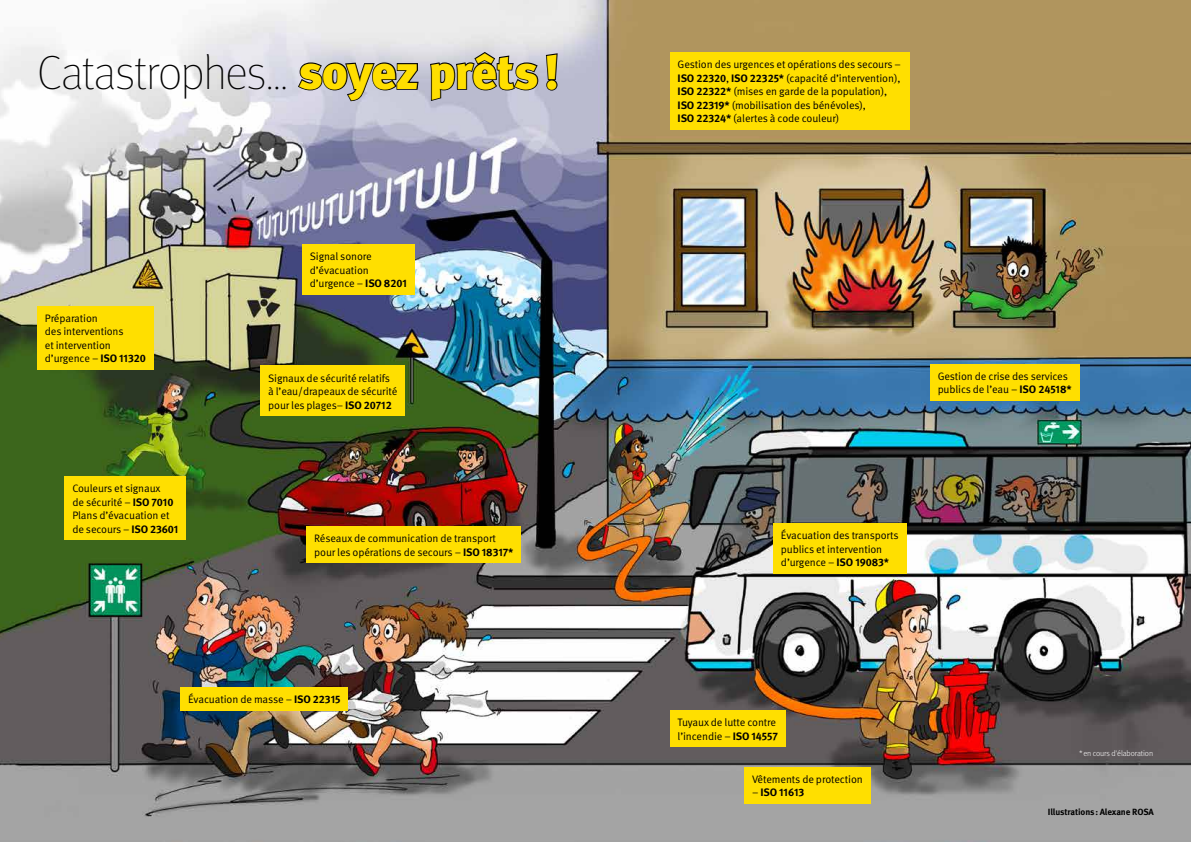
<style>
.page{position:relative;width:1191px;height:842px;background:#fff}
.page>*{position:absolute;margin:0;border:0;box-sizing:border-box;transform-origin:0 0}
.t1{font:100 48px "Meta Pro";letter-spacing:-.02em;color:#000}
.t2{font:10.8px/13.5px "Meta Pro Norm";letter-spacing:-.01em;color:#000}
.t3{font:700 10.8px "Meta Pro";letter-spacing:-.01em;color:#000}
.t4{font:700 9px "Meta Pro";letter-spacing:-.015em;color:#000}
.t5{font:300 8px "Meta Pro";letter-spacing:-.01em;color:#fff}
.s1{font-weight:900;color:#ffdf00}
.s2{font-family:"Meta Pro";font-weight:700}
.s3{font-family:"Meta Pro Norm";font-weight:400}
</style>
<div class="page">
<img style="left:0;top:0;width:1191px;height:842px">
<div style="left:670px;top:53px;width:239px;height:77px;background:#ffdf00"></div>
<div style="left:181px;top:687px;width:167px;height:23px;background:#ffdf00"></div>
<div style="left:65px;top:476px;width:121px;height:64px;background:#ffdf00"></div>
<div style="left:260px;top:366px;width:145px;height:50px;background:#ffdf00"></div>
<div style="left:773px;top:524px;width:134px;height:50px;background:#ffdf00"></div>
<div style="left:306px;top:526px;width:215px;height:37px;background:#ffdf00"></div>
<div style="left:670px;top:710px;width:115px;height:37px;background:#ffdf00"></div>
<div style="left:744px;top:767px;width:127px;height:37px;background:#ffdf00"></div>
<div style="left:302px;top:245px;width:112px;height:50px;background:#ffdf00"></div>
<div style="left:37px;top:306px;width:117px;height:64px;background:#ffdf00"></div>
<div style="left:930px;top:364px;width:149px;height:37px;background:#ffdf00"></div>
<svg style="left:297px;top:61px;width:122px;height:50px;background:#a4a5b2"></svg>
<svg style="left:429px;top:51px;width:110px;height:51px;background:#9c9da9"></svg>
<svg style="left:545px;top:52px;width:14px;height:40px"></svg>
<h1 class="t1" style="left:37px;top:39px;width:524px">Catastrophes… <span class="s1">soyez prêts!</span></h1>
<p class="t2" style="left:45px;top:311px;width:102px">Préparation<br>des interventions<br>et intervention d’urgence – <span class="s2">ISO 11320</span></p>
<p class="t2" style="left:72px;top:481px;width:108px">Couleurs et signaux<br>de sécurité – <span class="s2">ISO 7010<br></span>Plans d’évacuation et de secours – <span class="s2">ISO 23601</span></p>
<p class="t2" style="left:310px;top:249px;width:99px">Signal sonore d’évacuation d’urgence – <span class="s2">ISO 8201</span></p>
<p class="t2" style="left:268px;top:370px;width:131px">Signaux de sécurité relatifs à l’eau/drapeaux de sécurité pour les plages– <span class="s2">ISO 20712</span></p>
<p class="t2" style="left:314px;top:531px;width:201px">Réseaux de communication de transport pour les opérations de secours – <span class="s2">ISO 18317*</span></p>
<p class="t2" style="left:188px;top:692px;width:154px">Évacuation de masse – <span class="s2">ISO 22315</span></p>
<p class="t2" style="left:677px;top:57px;width:225px">Gestion des urgences et opérations des secours – <span class="s2">ISO 22320</span>, <span class="s2">ISO 22325*</span> (capacité d’intervention), <span class="s2">ISO 22322*</span> (mises en garde de la population), <span class="s2">ISO 22319*</span> (mobilisation des bénévoles),<br><span class="s2">ISO 22324*</span> (alertes à code couleur)</p>
<p class="t2" style="left:937px;top:368px;width:135px">Gestion de crise des services publics de l’eau – <span class="s2">ISO 24518*</span></p>
<p class="t2" style="left:781px;top:528px;width:119px">Évacuation des transports publics et intervention d’urgence – <span class="s2">ISO 19083*</span></p>
<p class="t2" style="left:677px;top:715px;width:102px">Tuyaux de lutte contre l’incendie – <span class="s2">ISO 14557</span></p>
<p class="t2" style="left:752px;top:771px;width:112px">Vêtements de protection</p>
<p class="t3" style="left:752px;top:784px;width:54px"><span class="s3">–</span> ISO 11613</p>
<p class="t5" style="left:1079px;top:747px;width:75px">*en cours d'élaboration</p>
<p class="t4" style="left:1047px;top:805px;width:107px">Illustrations: Alexane ROSA</p>
</div>
